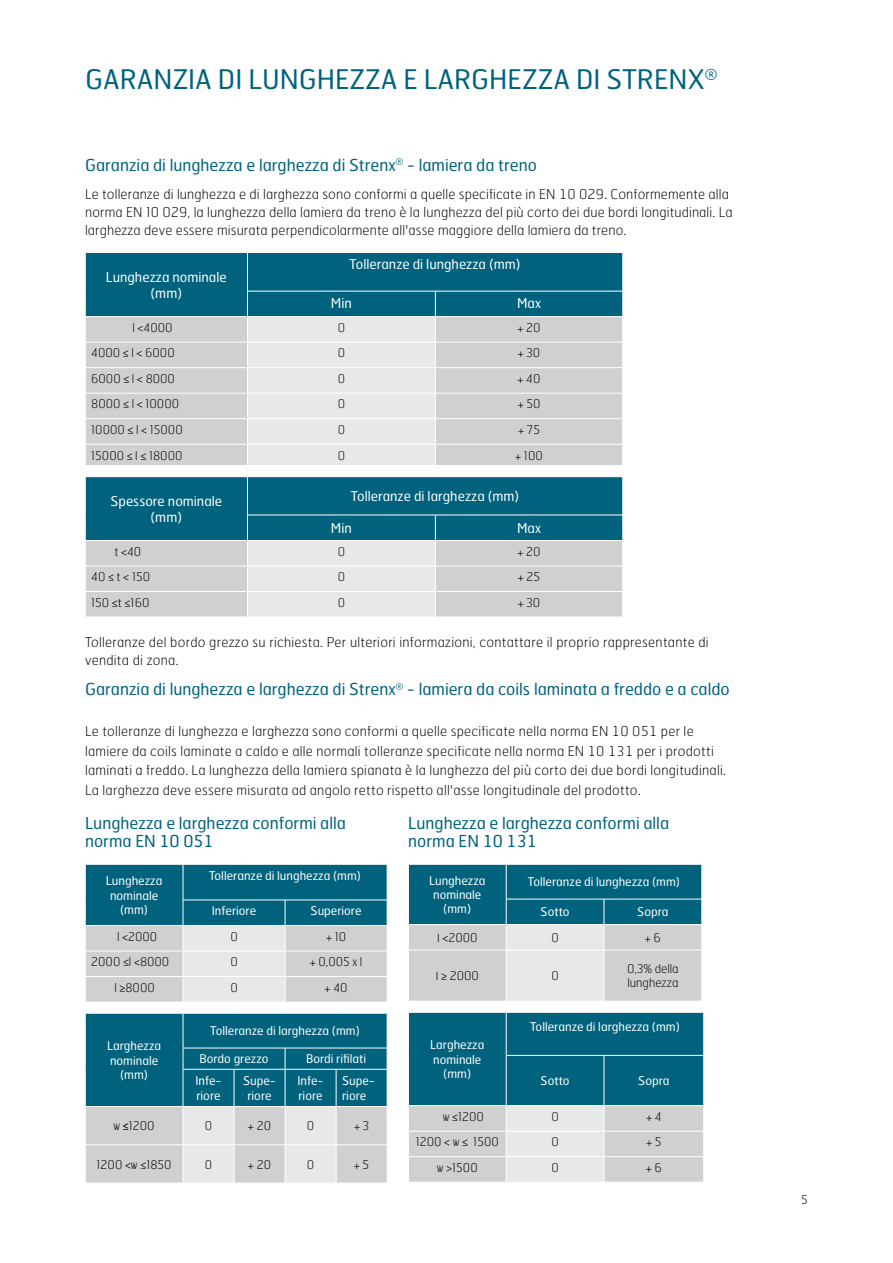
<style>
.page{position:relative;width:893px;height:1263px;background:#fff}
.page>*{position:absolute;margin:0;border:0;box-sizing:border-box;transform-origin:0 0}
.t1{font:27px "Hermes FB";color:#00627d}
.t2{font:16.5px/18px "Hermes FB";color:#00627d}
.t3{font:100 13.5px/18px "Hermes FB";letter-spacing:.02em;color:#000}
.t4{font:13.5px/16.2px "Hermes FB";color:#fff;text-align:center}
.t5{font:12px/14.4px "Hermes FB";color:#fff;text-align:center}
.t6{font:100 12px/14.4px "Hermes FB";color:#000}
.s1{font-family:"Calibri";font-weight:300}
.s2{font-family:"Calibri";font-weight:400}
</style>
<div class="page">
<svg style="left:85px;top:252px;width:538px;height:213px;background:#9bb7c0"></svg>
<svg style="left:85px;top:477px;width:538px;height:140px;background:#79a5b1"></svg>
<hr style="left:247px;top:591px;width:188px;height:1px;background:#fff">
<hr style="left:435px;top:591px;width:188px;height:1px;background:#fff">
<svg style="left:85px;top:864px;width:303px;height:138px;background:#7da7b3"></svg>
<hr style="left:183px;top:925px;width:102px;height:1px;background:#fff">
<hr style="left:285px;top:925px;width:102px;height:1px;background:#fff">
<svg style="left:85px;top:1013px;width:303px;height:170px;background:#669aa9"></svg>
<hr style="left:85px;top:1069px;width:1px;height:37px;background:#fff">
<hr style="left:183px;top:1069px;width:1px;height:37px;background:#fff">
<hr style="left:85px;top:1144px;width:98px;height:1px;background:#fff">
<hr style="left:85px;top:1107px;width:1px;height:38px;background:#fff">
<hr style="left:183px;top:1107px;width:1px;height:37px;background:#fff">
<hr style="left:85px;top:1145px;width:1px;height:38px;background:#fff">
<hr style="left:183px;top:1145px;width:1px;height:38px;background:#fff">
<svg style="left:408px;top:864px;width:294px;height:137px;background:#7da7b3"></svg>
<hr style="left:408px;top:950px;width:1px;height:51px;background:#fff">
<hr style="left:506px;top:950px;width:1px;height:51px;background:#fff">
<svg style="left:408px;top:1013px;width:296px;height:169px;background:#6499a8"></svg>
<hr style="left:506px;top:1156px;width:98px;height:1px;background:#fff">
<hr style="left:604px;top:1156px;width:100px;height:1px;background:#fff">
<hr style="left:408px;top:1012px;width:1px;height:43px;background:#fff">
<hr style="left:408px;top:1055px;width:1px;height:50px;background:#fff">
<hr style="left:506px;top:1012px;width:1px;height:43px;background:#fff">
<hr style="left:506px;top:1055px;width:1px;height:50px;background:#fff">
<hr style="left:604px;top:1055px;width:1px;height:50px;background:#fff">
<hr style="left:703px;top:1055px;width:1px;height:50px;background:#fff">
<hr style="left:506px;top:1105px;width:98px;height:1px;background:#fff">
<hr style="left:604px;top:1105px;width:100px;height:1px;background:#fff">
<h1 class="t1" style="left:85px;top:62px;width:634px">GARANZIA DI LUNGHEZZA E LARGHEZZA DI STRENX<sup>®</sup></h1>
<p class="t2" style="left:85px;top:155px;width:453px">Garanzia di lunghezza e larghezza di Strenx<sup>®</sup> - lamiera da treno</p>
<p class="t3" style="left:85px;top:185px;width:649px">Le tolleranze di lunghezza e di larghezza sono conformi a quelle specificate in EN 10 029. Conformemente alla norma EN 10 029, la lunghezza della lamiera da treno è la lunghezza del più corto dei due bordi longitudinali. La larghezza deve essere misurata perpendicolarmente all'asse maggiore della lamiera da treno.</p>
<p class="t4" style="left:106px;top:268px;width:122px">Lunghezza nominale (mm)</p>
<p class="t4" style="left:350px;top:255px;width:173px">Tolleranze di lunghezza (mm)</p>
<p class="t4" style="left:331px;top:294px;width:22px">Min</p>
<p class="t4" style="left:517px;top:294px;width:25px">Max</p>
<p class="t6" style="left:133px;top:320px;width:42px">l <span class="s1">&lt;</span>4000</p>
<p class="t6" style="left:338px;top:320px;width:9px">0</p>
<p class="t6" style="left:517px;top:320px;width:25px">+ 20</p>
<p class="t6" style="left:91px;top:346px;width:85px">4000 <span class="s1">≤</span> l <span class="s1">&lt;</span> 6000</p>
<p class="t6" style="left:338px;top:346px;width:9px">0</p>
<p class="t6" style="left:518px;top:346px;width:24px">+ 30</p>
<p class="t6" style="left:91px;top:371px;width:85px">6000 <span class="s1">≤</span> l <span class="s1">&lt;</span> 8000</p>
<p class="t6" style="left:338px;top:371px;width:9px">0</p>
<p class="t6" style="left:518px;top:371px;width:24px">+ 40</p>
<p class="t6" style="left:91px;top:397px;width:89px">8000 <span class="s1">≤</span> l <span class="s1">&lt;</span> 10000</p>
<p class="t6" style="left:338px;top:397px;width:9px">0</p>
<p class="t6" style="left:518px;top:397px;width:24px">+ 50</p>
<p class="t6" style="left:91px;top:422px;width:93px">10000 <span class="s1">≤</span> l <span class="s1">&lt;</span> 15000</p>
<p class="t6" style="left:338px;top:422px;width:9px">0</p>
<p class="t6" style="left:518px;top:422px;width:23px">+ 75</p>
<p class="t6" style="left:91px;top:448px;width:93px">15000 <span class="s1">≤</span> l <span class="s1">≤</span> 18000</p>
<p class="t6" style="left:338px;top:448px;width:9px">0</p>
<p class="t6" style="left:515px;top:448px;width:29px">+ 100</p>
<p class="t4" style="left:111px;top:492px;width:113px">Spessore nominale (mm)</p>
<p class="t4" style="left:351px;top:488px;width:170px">Tolleranze di larghezza (mm)</p>
<p class="t4" style="left:331px;top:519px;width:22px">Min</p>
<p class="t4" style="left:517px;top:519px;width:25px">Max</p>
<p class="t6" style="left:114px;top:544px;width:28px">t <span class="s1">&lt;</span>40</p>
<p class="t6" style="left:338px;top:544px;width:9px">0</p>
<p class="t6" style="left:517px;top:544px;width:25px">+ 20</p>
<p class="t6" style="left:91px;top:569px;width:60px">40 <span class="s1">≤</span> t <span class="s1">&lt;</span> 150</p>
<p class="t6" style="left:338px;top:569px;width:9px">0</p>
<p class="t6" style="left:518px;top:569px;width:24px">+ 25</p>
<p class="t6" style="left:91px;top:595px;width:60px">150 <span class="s1">≤</span>t <span class="s1">≤</span>160</p>
<p class="t6" style="left:338px;top:595px;width:9px">0</p>
<p class="t6" style="left:518px;top:595px;width:24px">+ 30</p>
<p class="t3" style="left:85px;top:633px;width:625px">Tolleranze del bordo grezzo su richiesta. Per ulteriori informazioni, contattare il proprio rappresentante di vendita di zona.</p>
<p class="t2" style="left:85px;top:680px;width:646px">Garanzia di lunghezza e larghezza di Strenx<sup>®</sup> - lamiera da coils laminata a freddo e a caldo</p>
<p class="t3" style="left:85px;top:721px;width:642px;line-height:19.5px">Le tolleranze di lunghezza e larghezza sono conformi a quelle specificate nella norma EN 10 051 per le lamiere da coils laminate a caldo e alle normali tolleranze specificate nella norma EN 10 131 per i prodotti laminati a freddo. La lunghezza della lamiera spianata è la lunghezza del più corto dei due bordi longitudinali.<br>La larghezza deve essere misurata ad angolo retto rispetto all'asse longitudinale del prodotto.</p>
<p class="t2" style="left:85px;top:814px;width:262px">Lunghezza e larghezza conformi alla norma EN 10 051</p>
<p class="t5" style="left:106px;top:873px;width:58px">Lunghezza nominale (mm)</p>
<p class="t5" style="left:209px;top:868px;width:154px">Tolleranze di lunghezza (mm)</p>
<p class="t5" style="left:212px;top:903px;width:46px">Inferiore</p>
<p class="t5" style="left:311px;top:903px;width:53px">Superiore</p>
<p class="t6" style="left:117px;top:929px;width:42px">l <span class="s1">&lt;</span>2000</p>
<p class="t6" style="left:230px;top:929px;width:9px">0</p>
<p class="t6" style="left:326px;top:929px;width:22px">+ 10</p>
<p class="t6" style="left:91px;top:954px;width:80px">2000 <span class="s1">≤</span>l <span class="s1">&lt;</span>8000</p>
<p class="t6" style="left:230px;top:954px;width:9px">0</p>
<p class="t6" style="left:310px;top:954px;width:54px">+ 0,005 x l</p>
<p class="t6" style="left:114px;top:980px;width:42px">l <span class="s1">≥</span>8000</p>
<p class="t6" style="left:230px;top:980px;width:9px">0</p>
<p class="t6" style="left:325px;top:980px;width:24px">+ 40</p>
<p class="t5" style="left:107px;top:1038px;width:56px">Larghezza nominale (mm)</p>
<p class="t5" style="left:210px;top:1023px;width:151px">Tolleranze di larghezza (mm)</p>
<p class="t5" style="left:199px;top:1051px;width:71px">Bordo grezzo</p>
<p class="t5" style="left:306px;top:1051px;width:62px">Bordi rifilati</p>
<p class="t5" style="left:195px;top:1073px;width:28px;text-align:left">Infe&shy;riore</p>
<p class="t5" style="left:243px;top:1073px;width:34px">Supe&shy;riore</p>
<p class="t5" style="left:297px;top:1073px;width:28px;text-align:left">Infe&shy;riore</p>
<p class="t5" style="left:342px;top:1073px;width:34px;text-align:left">Supe&shy;riore</p>
<p class="t6" style="left:113px;top:1118px;width:43px">w <span class="s2">≤</span>1200</p>
<p class="t6" style="left:205px;top:1118px;width:9px">0</p>
<p class="t6" style="left:248px;top:1118px;width:25px">+ 20</p>
<p class="t6" style="left:307px;top:1118px;width:9px">0</p>
<p class="t6" style="left:354px;top:1118px;width:17px">+ 3</p>
<p class="t6" style="left:97px;top:1157px;width:77px">1200 <span class="s1">&lt;</span>w <span class="s1">≤</span>1850</p>
<p class="t6" style="left:205px;top:1157px;width:9px">0</p>
<p class="t6" style="left:248px;top:1157px;width:25px">+ 20</p>
<p class="t6" style="left:307px;top:1157px;width:9px">0</p>
<p class="t6" style="left:354px;top:1157px;width:17px">+ 5</p>
<p class="t2" style="left:408px;top:814px;width:262px">Lunghezza e larghezza conformi alla norma EN 10 131</p>
<p class="t5" style="left:429px;top:873px;width:58px">Lunghezza nominale (mm)</p>
<p class="t5" style="left:528px;top:874px;width:154px">Tolleranze di lunghezza (mm)</p>
<p class="t5" style="left:541px;top:904px;width:31px">Sotto</p>
<p class="t5" style="left:637px;top:904px;width:33px">Sopra</p>
<p class="t6" style="left:437px;top:930px;width:42px"><span class="s1">l &lt;</span>2000</p>
<p class="t6" style="left:551px;top:930px;width:9px">0</p>
<p class="t6" style="left:645px;top:930px;width:18px">+ 6</p>
<p class="t6" style="left:436px;top:968px;width:45px"><span class="s1">l ≥</span> 2000</p>
<p class="t6" style="left:551px;top:968px;width:9px">0</p>
<p class="t6" style="left:627px;top:961px;width:53px">0,3% della lunghezza</p>
<p class="t5" style="left:430px;top:1037px;width:56px">Larghezza nominale (mm)</p>
<p class="t5" style="left:530px;top:1019px;width:151px">Tolleranze di larghezza (mm)</p>
<p class="t5" style="left:541px;top:1073px;width:31px">Sotto</p>
<p class="t5" style="left:638px;top:1073px;width:33px">Sopra</p>
<p class="t6" style="left:443px;top:1109px;width:43px">w <span class="s1">≤</span>1200</p>
<p class="t6" style="left:551px;top:1109px;width:9px">0</p>
<p class="t6" style="left:646px;top:1109px;width:17px">+ 4</p>
<p class="t6" style="left:416px;top:1134px;width:85px">1200 <span class="s1">&lt;</span> w <span class="s1">≤</span> 1500</p>
<p class="t6" style="left:551px;top:1134px;width:9px">0</p>
<p class="t6" style="left:646px;top:1134px;width:17px">+ 5</p>
<p class="t6" style="left:437px;top:1160px;width:42px">w <span class="s1">&gt;</span>1500</p>
<p class="t6" style="left:551px;top:1160px;width:9px">0</p>
<p class="t6" style="left:646px;top:1160px;width:18px">+ 6</p>
<p class="t6" style="left:801px;top:1192px;width:8px">5</p>
</div>
